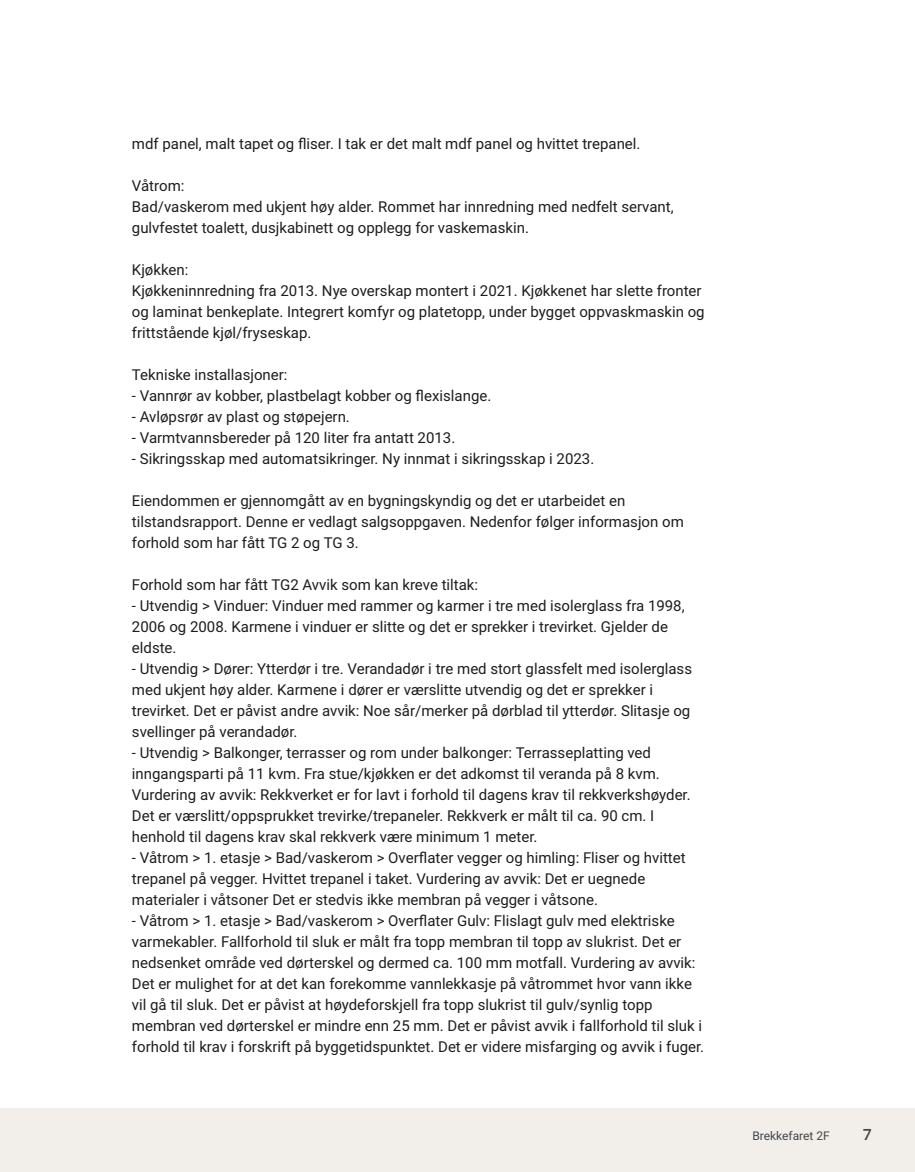
<style>
.page{position:relative;width:915px;height:1172px;background:#fff}
.page>*{position:absolute;margin:0;border:0;box-sizing:border-box;transform-origin:0 0}
.t1{font:700 18px "Arya";color:#414749}
.t2{font:15px/21px "Roboto Vitec";color:#1d1d1b}
.t3{font:12px "Roboto Vitec";color:#414749}
</style>
<div class="page">
<div style="left:0;top:1108px;width:914px;height:64px;background:#f2eeea"></div>
<p class="t2" style="left:132px;top:132px;width:510px">mdf panel, malt tapet og fliser. I tak er det malt mdf panel og hvittet trepanel.</p>
<p class="t2" style="left:132px;top:174px;width:543px">Våtrom:<br>Bad/ vaskerom med ukjent høy alder. Rommet har innredning med nedfelt servant, gulvfestet toalett, dusjkabinett og opplegg for vaskemaskin.</p>
<p class="t2" style="left:132px;top:258px;width:574px">Kjøkken:<br>Kjøkkeninnredning fra 2013. Nye overskap montert i 2021. Kjøkkenet har slette fronter og laminat benkeplate. Integrert komfyr og platetopp, under bygget oppvaskmaskin og frittstående kjøl/ fryseskap.</p>
<p class="t2" style="left:132px;top:363px;width:463px">Tekniske installasjoner:<br>‑ Vannrør av kobber, plastbelagt kobber og flexislange.<br>‑ Avløpsrør av plast og støpejern.<br>‑ Varmtvannsbereder på 120 liter fra antatt 2013.<br>‑ Sikringsskap med automatsikringer. Ny innmat i sikringsskap i 2023.</p>
<p class="t2" style="left:132px;top:489px;width:553px">Eiendommen er gjennomgått av en bygningskyndig og det er utarbeidet en tilstandsrapport. Denne er vedlagt salgsoppgaven. Nedenfor følger informasjon om forhold som har fått TG 2 og TG 3.</p>
<p class="t2" style="left:132px;top:573px;width:573px">Forhold som har fått TG2 Avvik som kan kreve tiltak:<br>‑ Utvendig &gt; Vinduer: Vinduer med rammer og karmer i tre med isolerglass fra 1998, 2006 og 2008. Karmene i vinduer er slitte og det er sprekker i trevirket. Gjelder de eldste.<br>‑ Utvendig &gt; Dører: Ytterdør i tre. Verandadør i tre med stort glassfelt med isolerglass med ukjent høy alder. Karmene i dører er værslitte utvendig og det er sprekker i trevirket. Det er påvist andre avvik: Noe sår/ merker på dørblad til ytterdør. Slitasje og svellinger på verandadør.<br>‑ Utvendig &gt; Balkonger, terrasser og rom under balkonger: Terrasseplatting ved inngangsparti på 11 kvm. Fra stue/ kjøkken er det adkomst til veranda på 8 kvm.<br>Vurdering av avvik: Rekkverket er for lavt i forhold til dagens krav til rekkverkshøyder.<br>Det er værslitt/ oppsprukket trevirke/ trepaneler. Rekkverk er målt til ca. 90 cm. I henhold til dagens krav skal rekkverk være minimum 1 meter.<br>‑ Våtrom &gt; 1. etasje &gt; Bad/ vaskerom &gt; Overflater vegger og himling: Fliser og hvittet trepanel på vegger. Hvittet trepanel i taket. Vurdering av avvik: Det er uegnede materialer i våtsoner Det er stedvis ikke membran på vegger i våtsone.<br>‑ Våtrom &gt; 1. etasje &gt; Bad/ vaskerom &gt; Overflater Gulv: Flislagt gulv med elektriske varmekabler. Fallforhold til sluk er målt fra topp membran til topp av slukrist. Det er nedsenket område ved dørterskel og dermed ca. 100 mm motfall. Vurdering av avvik:<br>Det er mulighet for at det kan forekomme vannlekkasje på våtrommet hvor vann ikke vil gå til sluk. Det er påvist at høydeforskjell fra topp slukrist til gulv/ synlig topp membran ved dørterskel er mindre enn 25 mm. Det er påvist avvik i fallforhold til sluk i forhold til krav i forskrift på byggetidspunktet. Det er videre misfarging og avvik i fuger.</p>
<p class="t3" style="left:752px;top:1127px;width:79px">Brekkefaret 2F</p>
<p class="t1" style="left:862px;top:1123px;width:11px">7</p>
</div>
